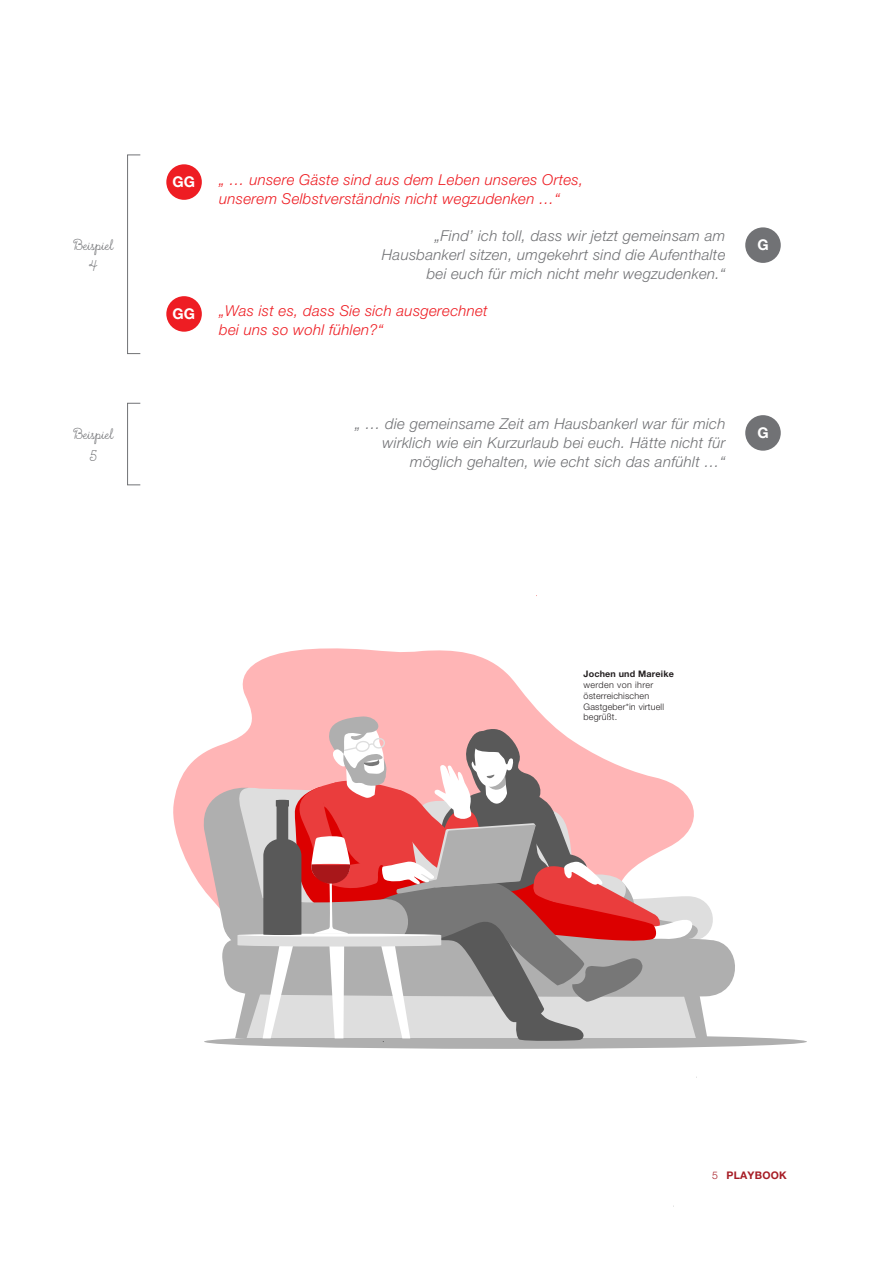
<style>
.page{position:relative;width:893px;height:1263px;background:#fff}
.page>*{position:absolute;margin:0;border:0;box-sizing:border-box;transform-origin:0 0}
.t1{font:18px/21.6px "True North Script";color:#717275;text-align:center}
.t2{font:italic 300 15px/18.8px "Helvetica Neue LT Pro";letter-spacing:.02em;color:#717275;text-align:right}
.t3{font:italic 300 15px/18.8px "Helvetica Neue LT Pro";letter-spacing:.02em;color:#ee1d23}
.t4{font:700 14.85px "Helvetica Neue LT Pro";color:#fff}
.t5{font:700 10.5px "Helvetica Neue LT Pro";letter-spacing:.02em;color:#a71d26}
.t6{font:300 9px/10.8px "Helvetica Neue LT Pro";letter-spacing:.02em;color:#231f20}
.t7{font:700 9px "Helvetica Neue LT Pro";letter-spacing:.02em;color:#231f20}
.s1{font-weight:300}
</style>
<div class="page">
<div style="left:166px;top:164px;width:36px;height:36px;background:#ee1d23;border-radius:50%"></div>
<div style="left:166px;top:296px;width:36px;height:36px;background:#ee1d23;border-radius:50%"></div>
<div style="left:127px;top:155px;width:14px;height:199px;border:1px solid #717275"></div>
<div style="left:745px;top:227px;width:36px;height:36px;background:#717275;border-radius:50%"></div>
<div style="left:745px;top:415px;width:36px;height:36px;background:#717275;border-radius:50%"></div>
<div style="left:204px;top:1034px;width:603px;height:15px;background:#afafaf;border-radius:50%"></div>
<svg style="left:173px;top:648px;width:369px;height:236px;fill:#ffb5b6"></svg>
<svg style="left:200px;top:715px;width:545px;height:327px"></svg>
<hr style="left:311px;top:864px;width:39px;height:1px;background:#ea3d3d;border-radius:50%">
<div style="left:127px;top:403px;width:14px;height:82px;border:1px solid #717275"></div>
<p class="t4" style="left:172px;top:172px;width:24px">GG</p>
<p class="t3" style="left:219px;top:170px;width:365px">„ … unsere Gäste sind aus dem Leben unseres Ortes, unserem Selbstverständnis nicht wegzudenken …“</p>
<p class="t2" style="left:382px;top:226px;width:345px">„Find’ ich toll, dass wir jetzt gemeinsam am<br>Hausbankerl sitzen, umgekehrt sind die Aufenthalte bei euch für mich nicht mehr wegzudenken.“</p>
<p class="t1" style="left:74px;top:235px;width:41px">Beispiel<br>4</p>
<p class="t4" style="left:757px;top:235px;width:13px">G</p>
<p class="t1" style="left:74px;top:425px;width:41px">Beispiel<br>5</p>
<p class="t4" style="left:172px;top:304px;width:24px">GG</p>
<p class="t3" style="left:219px;top:302px;width:270px">„Was ist es, dass Sie sich ausgerechnet bei uns so wohl fühlen?“</p>
<p class="t2" style="left:355px;top:414px;width:372px">„ … die gemeinsame Zeit am Hausbankerl war für mich wirklich wie ein Kurzurlaub bei euch. Hätte nicht für möglich gehalten, wie echt sich das anfühlt …“</p>
<p class="t4" style="left:757px;top:423px;width:13px">G</p>
<p class="t7" style="left:583px;top:668px;width:92px">Jochen und Mareike</p>
<p class="t6" style="left:583px;top:679px;width:82px">werden von ihrer österreichischen<br>Gastgeber*in virtuell begrüßt.</p>
<p class="t5" style="left:712px;top:1169px;width:76px"><span class="s1">5</span> PLAYBOOK</p>
</div>
